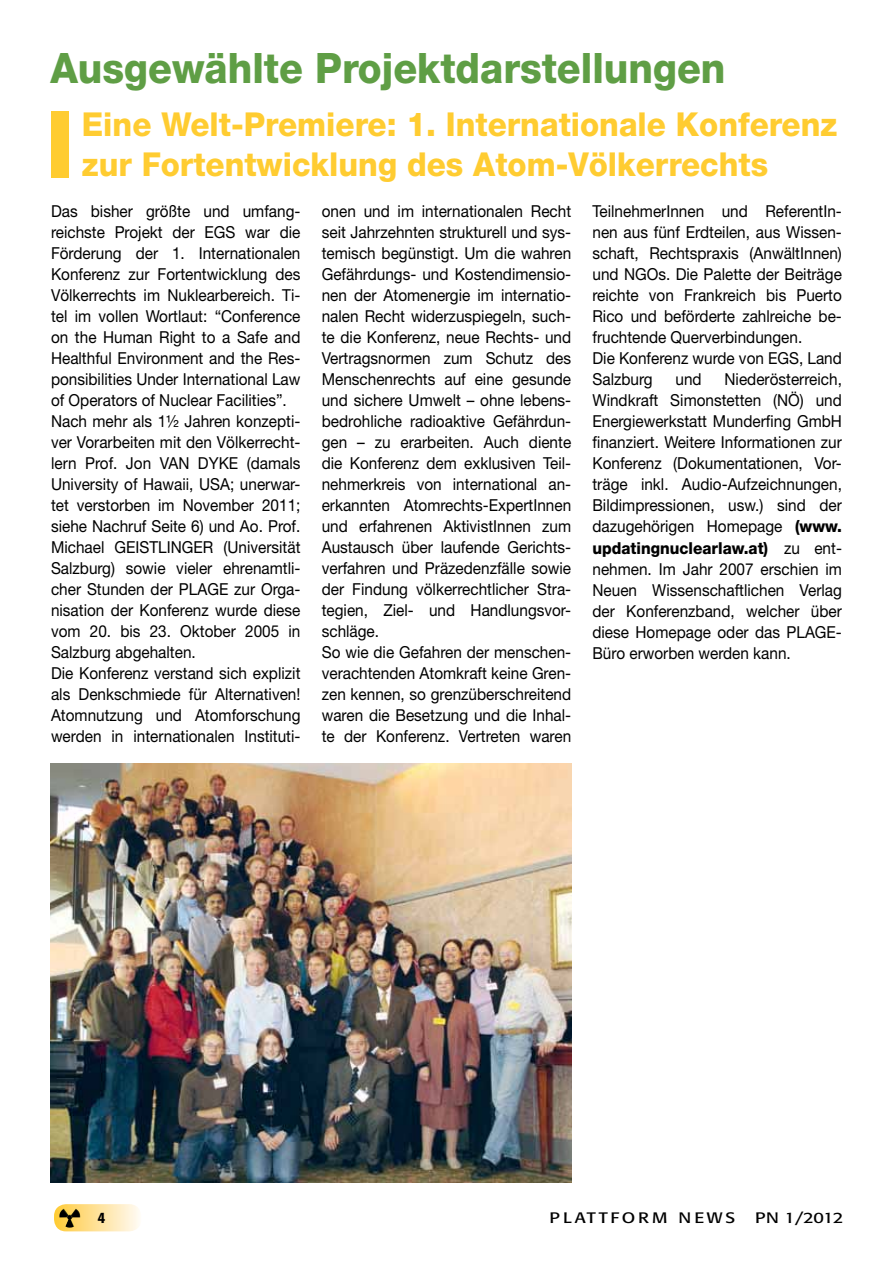
<style>
.page{position:relative;width:893px;height:1263px;background:#fff}
.page>*{position:absolute;margin:0;border:0;box-sizing:border-box;transform-origin:0 0}
.t1{font:800 42px "Helvetica Neue";color:#5f9e45;scale:.93 1}
.t2{font:800 33px/39.6px "Helvetica Neue";color:#ffcc31;scale:.95 1}
.t3{font:16.5px/21px "Helvetica Neue";color:#000;scale:.93 1}
.t4{font:15px "Formata";letter-spacing:.15em;color:#000;scale:1.2 1}
.t5{font:500 15px "Formata";color:#000;scale:.93 1}
.s1{font-weight:800}
</style>
<div class="page">
<div style="left:54px;top:1204px;width:87px;height:27px;background:linear-gradient(to right,#ffca39,#fffaf8);border-radius:12px"></div>
<img style="left:59px;top:1208px;width:22px;height:20px">
<img style="left:50px;top:763px;width:521px;height:420px">
<div style="left:52px;top:111px;width:17px;height:67px;background:#ffcc31"></div>
<h1 class="t1" style="left:50px;top:43px;width:727px">Ausgewählte Projektdarstellungen</h1>
<h2 class="t2" style="left:82px;top:104px;width:797px">Eine Welt-Premiere: 1. Internationale Konferenz zur Fortentwicklung des Atom-Völkerrechts</h2>
<p class="t3" style="left:51px;top:201px;width:270px">Das bisher größte und umfang&shy;reichste Projekt der EGS war die Förderung der 1. Internationalen Konferenz zur Fortentwicklung des Völkerrechts im Nuklearbereich. Ti&shy;tel im vollen Wortlaut: “Conference on the Human Right to a Safe and Healthful Environment and the Res&shy;ponsibilities Under International Law of Operators of Nuclear Facilities”.<br>Nach mehr als 1½ Jahren konzepti&shy;ver Vorarbeiten mit den Völkerrecht&shy;lern Prof. Jon VAN DYKE (damals University of Hawaii, USA; unerwar&shy;tet verstorben im November 2011; siehe Nachruf Seite 6) und Ao. Prof.<br>Michael GEISTLINGER (Universität Salzburg) sowie vieler ehrenamtli&shy;cher Stunden der PLAGE zur Orga&shy;nisation der Konferenz wurde diese vom 20. bis 23. Oktober 2005 in Salzburg abgehalten.<br>Die Konferenz verstand sich explizit als Denkschmiede für Alternativen!<br>Atomnutzung und Atomforschung werden in internationalen Instituti-</p>
<p class="t3" style="left:322px;top:201px;width:270px">onen und im internationalen Recht seit Jahrzehnten strukturell und sys&shy;temisch begünstigt. Um die wahren Gefährdungs- und Kostendimensio&shy;nen der Atomenergie im internatio&shy;nalen Recht widerzuspiegeln, such&shy;te die Konferenz, neue Rechts- und Vertragsnormen zum Schutz des Menschenrechts auf eine gesunde und sichere Umwelt – ohne lebens&shy;bedrohliche radioaktive Gefährdun&shy;gen – zu erarbeiten. Auch diente die Konferenz dem exklusiven Teil&shy;nehmerkreis von international an&shy;erkannten Atomrechts-ExpertInnen und erfahrenen AktivistInnen zum Austausch über laufende Gerichts&shy;verfahren und Präzedenzfälle sowie der Findung völkerrechtlicher Stra&shy;tegien, Ziel- und Handlungsvor&shy;schläge.<br>So wie die Gefahren der menschen&shy;verachtenden Atomkraft keine Gren&shy;zen kennen, so grenzüberschreitend waren die Besetzung und die Inhal&shy;te der Konferenz. Vertreten waren</p>
<p class="t3" style="left:592px;top:201px;width:270px">TeilnehmerInnen und ReferentIn&shy;nen aus fünf Erdteilen, aus Wissen&shy;schaft, Rechtspraxis (AnwältInnen) und NGOs. Die Palette der Beiträge reichte von Frankreich bis Puerto<br>Rico und beförderte zahlreiche be&shy;fruchtende Querverbindungen.<br>Die Konferenz wurde von EGS, Land<br>Salzburg</p>
<p class="t3" style="left:592px;top:369px;width:270px;text-align:justify;text-indent:132px">Niederösterreich, Windkraft Simonstetten (NÖ) und Energiewerkstatt Munderfing GmbH finanziert. Weitere Informationen zur Konferenz (Dokumentationen, Vor&shy;träge inkl. Audio-Aufzeichnungen, Bildimpressionen, usw.) sind der dazugehörigen Homepage <span class="s1">(www. updatingnuclearlaw.at)</span> zu ent&shy;nehmen. Im Jahr 2007 erschien im Neuen Wissenschaftlichen Verlag der Konferenzband, welcher über diese Homepage oder das PLAGE-Büro erworben werden kann.</p>
<p class="t3" style="left:675px;top:369px;width:30px">und</p>
<p class="t5" style="left:97px;top:1208px;width:10px">4</p>
<p class="t4" style="left:549px;top:1209px;width:156px">PLATTFORM NEWS</p>
<p class="t4" style="left:755px;top:1209px;width:75px">PN 1/2012</p>
</div>
